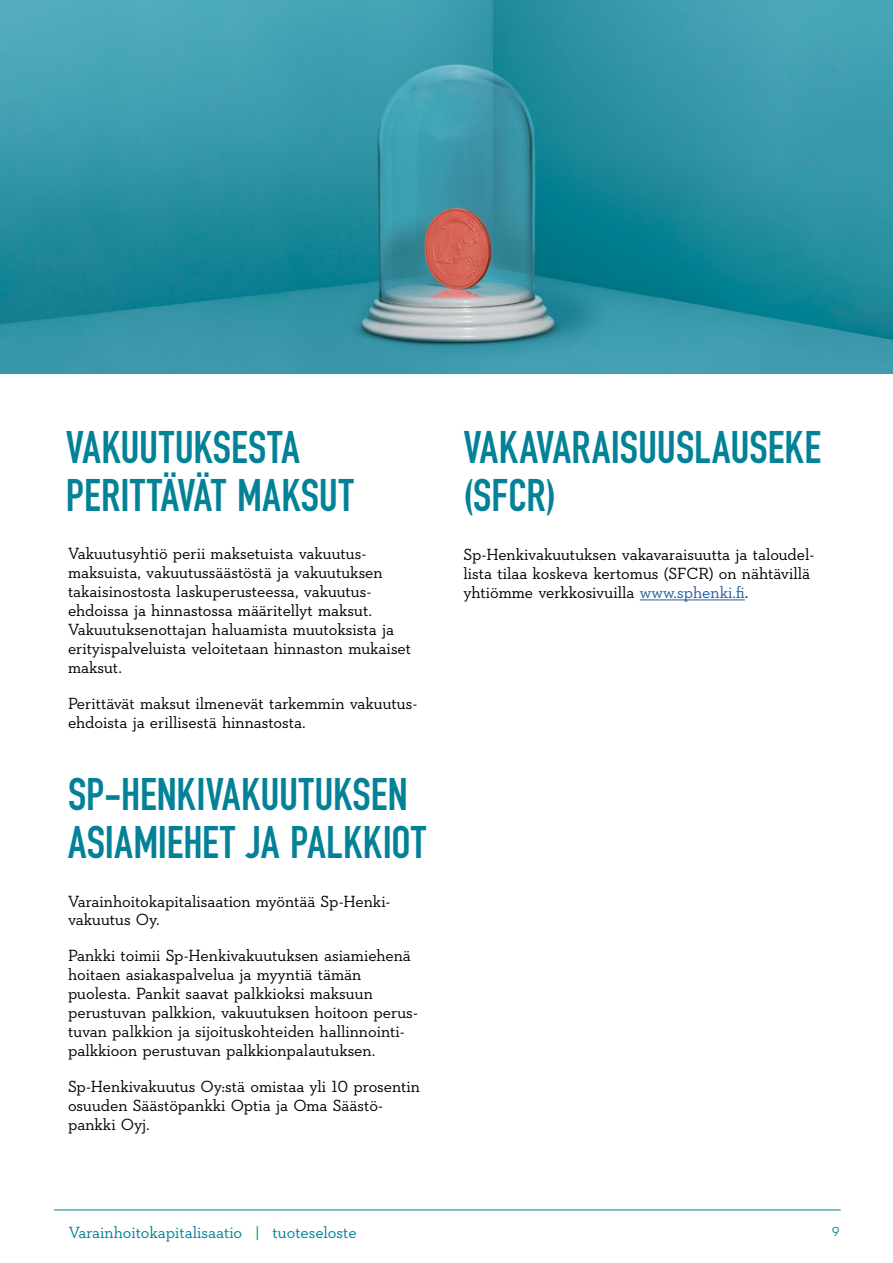
<style>
.page{position:relative;width:893px;height:1263px;background:#fff}
.page>*{position:absolute;margin:0;border:0;box-sizing:border-box;transform-origin:0 0}
.otsikko_30pt_-_turko{font:700 45px/48px "DIN Condensed";letter-spacing:.005em;color:#038197}
.leipis_11pt_-_p{font:16.5px/18.9px "Neutraface Slab Text";color:#000}
.t1{font:16.5px "Neutraface Slab Text";color:#038197}
.t2{font:13.5px "Neutraface Slab Text";color:#038197}
.s1{color:#215e9e}
</style>
<div class="page">
<img style="left:0;top:0;width:893px;height:374px">
<hr style="left:640px;top:599px;width:105px;height:1px;background:#215e9e">
<hr style="left:54px;top:1209px;width:787px;height:1px;background:#038197">
<h2 class="otsikko_30pt_-_turko" style="left:66px;top:423px;width:289px">VAKUUTUKSESTA<br>PERITTÄVÄT MAKSUT</h2>
<p class="leipis_11pt_-_p" style="left:68px;top:544px;width:345px">Vakuutusyhtiö perii maksetuista vakuutus&shy;maksuista, vakuutussäästöstä ja vakuutuksen takaisinostosta laskuperusteessa, vakuutus&shy;ehdoissa ja hinnastossa määritellyt maksut.<br>Vakuutuksenottajan haluamista muutoksista ja erityispalveluista veloitetaan hinnaston mukaiset maksut.</p>
<p class="leipis_11pt_-_p" style="left:68px;top:694px;width:349px">Perittävät maksut ilmenevät tarkemmin vakuutus&shy;ehdoista ja erillisestä hinnastosta.</p>
<h2 class="otsikko_30pt_-_turko" style="left:68px;top:770px;width:360px">SP-HENKIVAKUUTUKSEN<br>ASIAMIEHET JA PALKKIOT</h2>
<p class="leipis_11pt_-_p" style="left:68px;top:891px;width:322px">Varainhoitokapitalisaation myöntää Sp-Henki&shy;vakuutus Oy.</p>
<p class="leipis_11pt_-_p" style="left:68px;top:946px;width:352px">Pankki toimii Sp-Henkivakuutuksen asiamiehenä hoitaen asiakaspalvelua ja myyntiä tämän puolesta. Pankit saavat palkkioksi maksuun perustuvan palkkion, vakuutuksen hoitoon perus&shy;tuvan palkkion ja sijoituskohteiden hallinnointi&shy;palkkioon perustuvan palkkionpalautuksen.</p>
<p class="leipis_11pt_-_p" style="left:68px;top:1077px;width:354px">Sp-Henkivakuutus Oy:stä omistaa yli 10 prosentin osuuden Säästöpankki Optia ja Oma Säästö&shy;pankki Oyj.</p>
<h2 class="otsikko_30pt_-_turko" style="left:463px;top:423px;width:359px">VAKAVARAISUUSLAUSEKE (SFCR)</h2>
<p class="leipis_11pt_-_p" style="left:463px;top:545px;width:352px">Sp-Henkivakuutuksen vakavaraisuutta ja taloudel&shy;lista tilaa koskeva kertomus (SFCR) on nähtävillä yhtiömme verkkosivuilla <span class="s1">www.sphenki.fi</span>.</p>
<p class="t1" style="left:69px;top:1222px;width:290px">Varainhoitokapitalisaatio | tuoteseloste</p>
<p class="t2" style="left:832px;top:1222px;width:9px">9</p>
</div>
